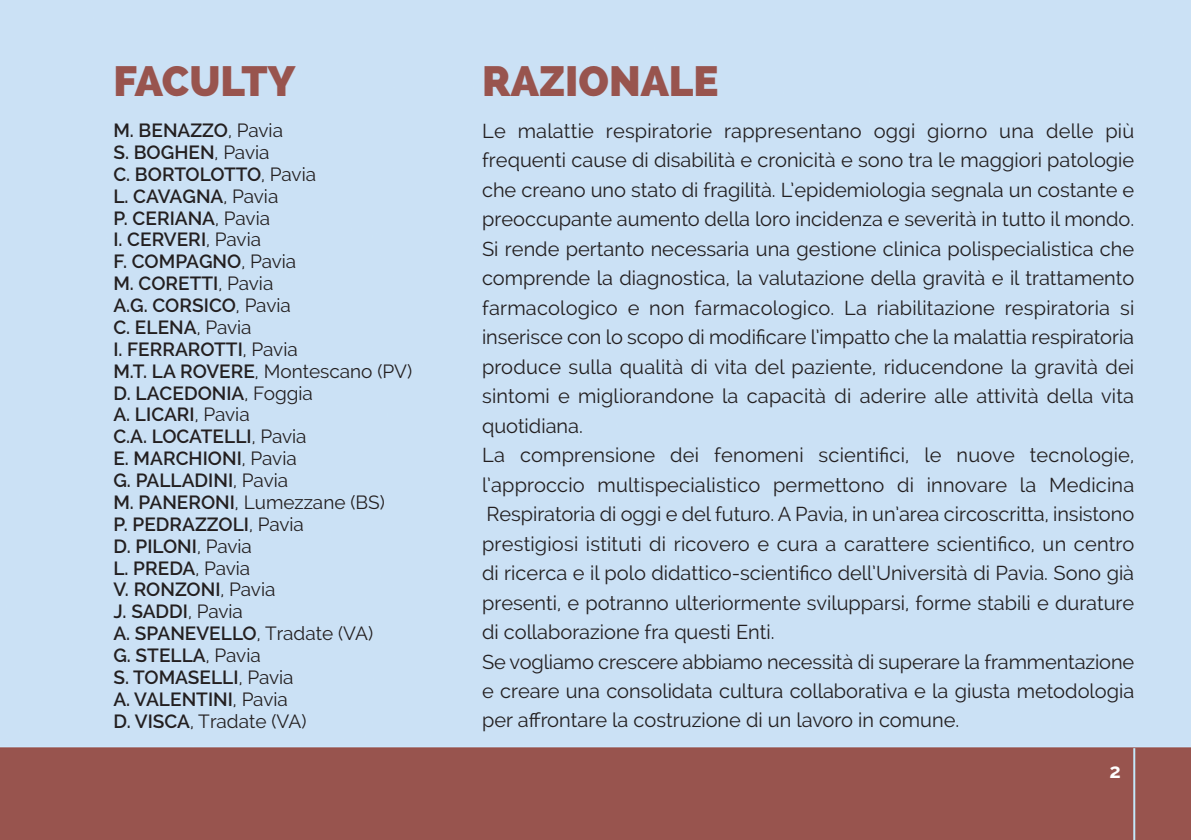
<style>
.page{position:relative;width:1191px;height:840px;background:#fff}
.page>*{position:absolute;margin:0;border:0;box-sizing:border-box;transform-origin:0 0}
.t1{font:800 42px "Raleway";color:#98544e}
.t2{font:20px/29.4px "Raleway";color:#231f20}
.t3{font:700 20px "Raleway";color:#fff}
.t4{font:600 19px/21.8px "Raleway";color:#231f20}
.s1{font-weight:400}
</style>
<div class="page">
<img style="left:0;top:0;width:1191px;height:839px">
<hr style="left:1133px;top:747px;width:2px;height:92px;background:#c3e9fb">
<h1 class="t1" style="left:113px;top:57px;width:183px">FACULTY</h1>
<p class="t4" style="left:113px;top:121px;width:300px">M. BENAZZO<span class="s1">, Pavia<br></span>S. BOGHEN<span class="s1">, Pavia<br></span>C. BORTOLOTTO<span class="s1">, Pavia<br></span>L. CAVAGNA<span class="s1">, Pavia<br></span>P. CERIANA<span class="s1">, Pavia<br></span>I. CERVERI<span class="s1">, Pavia<br></span>F. COMPAGNO<span class="s1">, Pavia<br></span>M. CORETTI<span class="s1">, Pavia<br></span>A.G. CORSICO<span class="s1">, Pavia<br></span>C. ELENA<span class="s1">, Pavia<br></span>I. FERRAROTTI<span class="s1">, Pavia<br></span>M.T. LA ROVERE<span class="s1">, Montescano (PV)<br></span>D. LACEDONIA<span class="s1">, Foggia<br></span>A. LICARI<span class="s1">, Pavia<br></span>C.A. LOCATELLI<span class="s1">, Pavia<br></span>E. MARCHIONI<span class="s1">, Pavia<br></span>G. PALLADINI<span class="s1">, Pavia<br></span>M. PANERONI<span class="s1">, Lumezzane (BS)<br></span>P. PEDRAZZOLI<span class="s1">, Pavia<br></span>D. PILONI<span class="s1">, Pavia<br></span>L. PREDA<span class="s1">, Pavia<br></span>V. RONZONI<span class="s1">, Pavia<br></span>J. SADDI<span class="s1">, Pavia<br></span>A. SPANEVELLO<span class="s1">, Tradate (VA)<br></span>G. STELLA<span class="s1">, Pavia<br></span>S. TOMASELLI<span class="s1">, Pavia<br></span>A. VALENTINI<span class="s1">, Pavia<br></span>D. VISCA<span class="s1">, Tradate (VA)</span></p>
<p class="t2" style="left:482px;top:118px;width:654px">Le malattie respiratorie rappresentano oggi giorno una delle più frequenti cause di disabilità e cronicità e sono tra le maggiori patologie che creano uno stato di fragilità. L’epidemiologia segnala un costante e preoccupante aumento della loro incidenza e severità in tutto il mondo.<br>Si rende pertanto necessaria una gestione clinica polispecialistica che comprende la diagnostica, la valutazione della gravità e il trattamento farmacologico e non farmacologico. La riabilitazione respiratoria si inserisce con lo scopo di modificare l’impatto che la malattia respiratoria produce sulla qualità di vita del paziente, riducendone la gravità dei sintomi e migliorandone la capacità di aderire alle attività della vita quotidiana.<br>La comprensione dei fenomeni scientifici, le nuove tecnologie, l’approccio multispecialistico permettono di innovare la Medicina Respiratoria di oggi e del futuro. A Pavia, in un’area circoscritta, insistono prestigiosi istituti di ricovero e cura a carattere scientifico, un centro di ricerca e il polo didattico-scientifico dell’Università di Pavia. Sono già presenti, e potranno ulteriormente svilupparsi, forme stabili e durature di collaborazione fra questi Enti.<br>Se vogliamo crescere abbiamo necessità di superare la frammentazione e creare una consolidata cultura collaborativa e la giusta metodologia per affrontare la costruzione di un lavoro in comune.</p>
<h1 class="t1" style="left:482px;top:57px;width:238px">RAZIONALE</h1>
<p class="t3" style="left:1109px;top:762px;width:13px">2</p>
</div>
